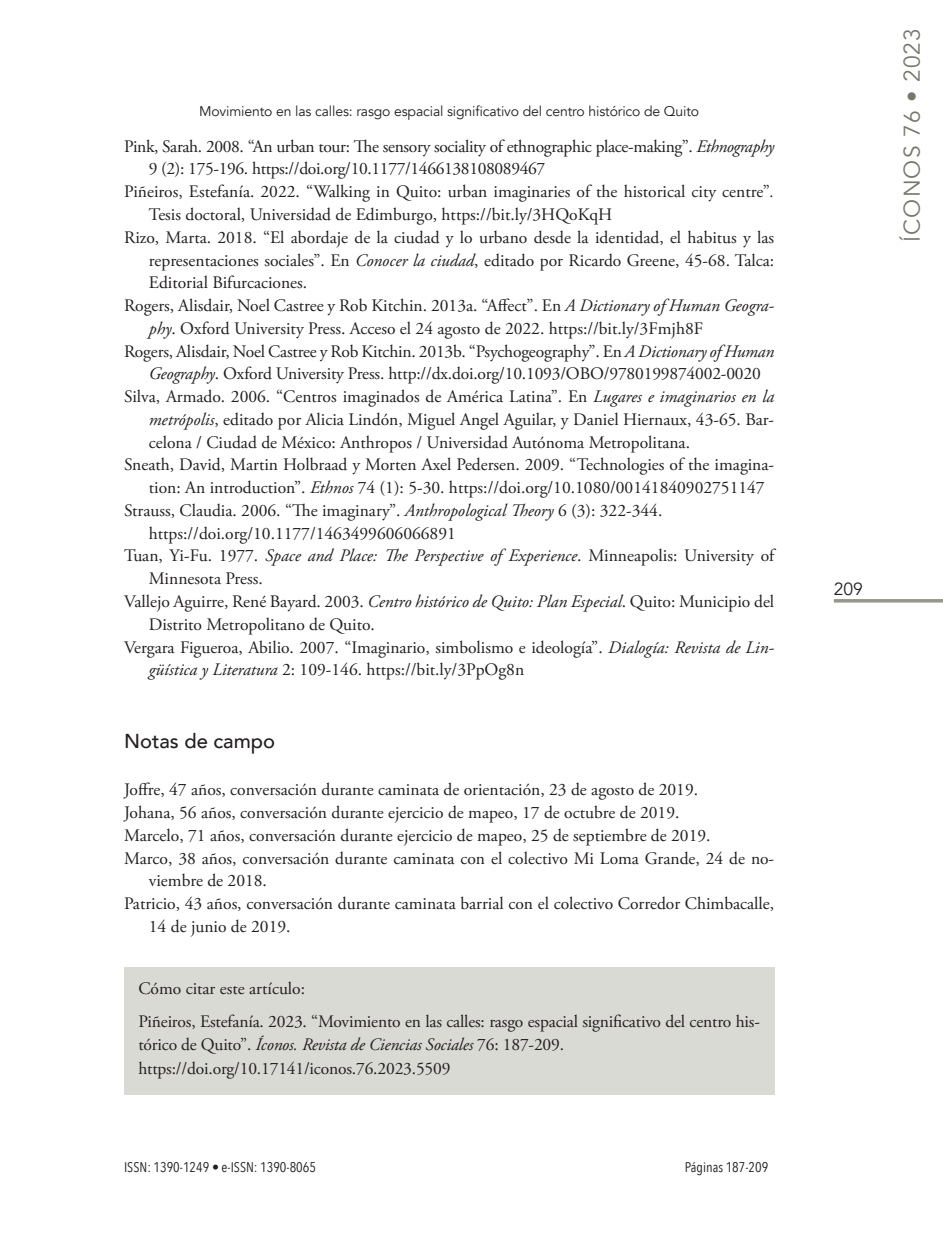
<style>
.page{position:relative;width:943px;height:1241px;background:#fff}
.page>*{position:absolute;margin:0;border:0;box-sizing:border-box;transform-origin:0 0}
.t1{font:22.75px "Avenir";letter-spacing:.05em;color:#747869}
.subtitulos{font:500 20.12px "Avenir";color:#231f20}
.bibliografia{font:17.5px/22.8px "Adobe Garamond Pro";color:#231f20}
.texto{font:17.5px/22.8px "Adobe Garamond Pro";letter-spacing:-.01em;color:#231f20}
.bibliografia-2{font:17.5px/22.8px "Adobe Garamond Pro";letter-spacing:-.02em;color:#231f20}
.t2{font:17.5px "Avenir";color:#231f20}
.t3{font:14px "Avenir";letter-spacing:-.01em;color:#231f20}
.t4{font:14px "Avenir Next Condensed";color:#231f20}
.s1{font-style:italic}
</style>
<div class="page">
<hr style="left:833px;top:599px;width:110px;height:3px;background:#96978a">
<div style="left:124px;top:967px;width:650px;height:127px;background:#dadad5"></div>
<p class="t3" style="left:199px;top:103px;width:501px">Movimiento en las calles: rasgo espacial significativo del centro histórico de Quito</p>
<p class="bibliografia-2" style="left:149px;top:135px;width:627px;text-indent:-25px">Pink, Sarah. 2008. “An urban tour: The sensory sociality of ethnographic place-making”. <span class="s1">Ethnography<br></span>9 (2): 175-196. https://doi.org/10.1177/1466138108089467</p>
<p class="bibliografia" style="left:149px;top:181px;width:627px;text-indent:-25px">Piñeiros, Estefanía. 2022. “Walking in Quito: urban imaginaries of the historical city centre”<span class="s1">.<br></span>Tesis doctoral, Universidad de Edimburgo, https://bit.ly/3HQoKqH</p>
<p class="bibliografia" style="left:149px;top:226px;width:627px;text-align:justify;text-indent:-25px">Rizo, Marta. 2018. “El abordaje de la ciudad y lo urbano desde la identidad, el habitus y las representaciones sociales”. En <span class="s1">Conocer la ciudad</span>, editado por Ricardo Greene, 45-68. Talca:<br>Editorial Bifurcaciones.</p>
<p class="bibliografia" style="left:149px;top:295px;width:627px;text-indent:-25px">Rogers, Alisdair, Noel Castree y Rob Kitchin. 2013a. “Affect”. En <span class="s1">A Dictionary of Human Geogra&shy;phy</span>. Oxford University Press. Acceso el 24 agosto de 2022. https://bit.ly/3Fmjh8F</p>
<p class="bibliografia" style="left:149px;top:340px;width:627px;text-indent:-25px">Rogers, Alisdair, Noel Castree y Rob Kitchin. 2013b. “Psychogeography”. En <span class="s1">A Dictionary of Human<br>Geography</span>. Oxford University Press. http://dx.doi.org/10.1093/OBO/9780199874002-0020</p>
<p class="bibliografia" style="left:149px;top:386px;width:627px;text-align:justify;text-indent:-25px">Silva, Armado. 2006. “Centros imaginados de América Latina”. En <span class="s1">Lugares e imaginarios en la metrópolis</span>, editado por Alicia Lindón, Miguel Angel Aguilar, y Daniel Hiernaux, 43-65. Bar&shy;celona / Ciudad de México: Anthropos / Universidad Autónoma Metropolitana.</p>
<p class="bibliografia" style="left:149px;top:454px;width:627px;text-indent:-25px">Sneath, David, Martin Holbraad y Morten Axel Pedersen. 2009. “Technologies of the imagina&shy;tion: An introduction”. <span class="s1">Ethnos</span> 74 (1): 5-30. https://doi.org/10.1080/00141840902751147</p>
<p class="bibliografia" style="left:124px;top:499px;width:540px">Strauss, Claudia. 2006. “The imaginary”. <span class="s1">Anthropological Theory</span> 6 (3): 322-344.</p>
<p class="bibliografia" style="left:149px;top:522px;width:308px">https://doi.org/10.1177/1463499606066891</p>
<p class="bibliografia" style="left:149px;top:545px;width:627px;text-indent:-25px">Tuan, Yi-Fu. 1977. <span class="s1">Space and Place: The Perspective of Experience</span>. Minneapolis: University of<br>Minnesota Press.</p>
<p class="bibliografia" style="left:149px;top:590px;width:627px;text-indent:-25px">Vallejo Aguirre, René Bayard. 2003. <span class="s1">Centro histórico de Quito: Plan Especial</span>. Quito: Municipio del<br>Distrito Metropolitano de Quito.</p>
<p class="bibliografia" style="left:149px;top:636px;width:627px;text-indent:-25px">Vergara Figueroa, Abilio. 2007. “Imaginario, simbolismo e ideología”. <span class="s1">Dialogía: Revista de Lin&shy;güística y Literatura</span> 2: 109-146. https://bit.ly/3PpOg8n</p>
<p class="subtitulos" style="left:124px;top:723px;width:153px">Notas de campo</p>
<p class="bibliografia" style="left:124px;top:779px;width:575px">Joffre, 47 años, conversación durante caminata de orientación, 23 de agosto de 2019.</p>
<p class="bibliografia" style="left:124px;top:801px;width:557px">Johana, 56 años, conversación durante ejercicio de mapeo, 17 de octubre de 2019.</p>
<p class="bibliografia" style="left:124px;top:824px;width:588px">Marcelo, 71 años, conversación durante ejercicio de mapeo, 25 de septiembre de 2019.</p>
<p class="bibliografia" style="left:149px;top:847px;width:627px;text-indent:-25px">Marco, 38 años, conversación durante caminata con el colectivo Mi Loma Grande, 24 de no&shy;viembre de 2018.</p>
<p class="bibliografia" style="left:149px;top:892px;width:627px;text-indent:-25px">Patricio, 43 años, conversación durante caminata barrial con el colectivo Corredor Chimbacalle,<br>14 de junio de 2019.</p>
<p class="texto" style="left:138px;top:977px;width:168px">Cómo citar este artículo:</p>
<p class="texto" style="left:138px;top:1010px;width:623px">Piñeiros, Estefanía. 2023. “Movimiento en las calles: rasgo espacial significativo del centro his&shy;tórico de Quito”. <span class="s1">Íconos. Revista de Ciencias Sociales</span> 76: 187-209.</p>
<p class="texto" style="left:138px;top:1057px;width:314px">https://doi.org/10.17141/iconos.76.2023.5509</p>
<p class="t4" style="left:124px;top:1154px;width:193px">ISSN: 1390-1249 • e-ISSN: 1390-8065</p>
<p class="t4" style="left:685px;top:1154px;width:85px">Páginas 187-209</p>
<h1 class="t1" style="left:898px;top:242px;width:215px;rotate:-90deg">ÍCONOS 76 • 2023</h1>
<p class="t2" style="left:833px;top:578px;width:31px">209</p>
</div>
